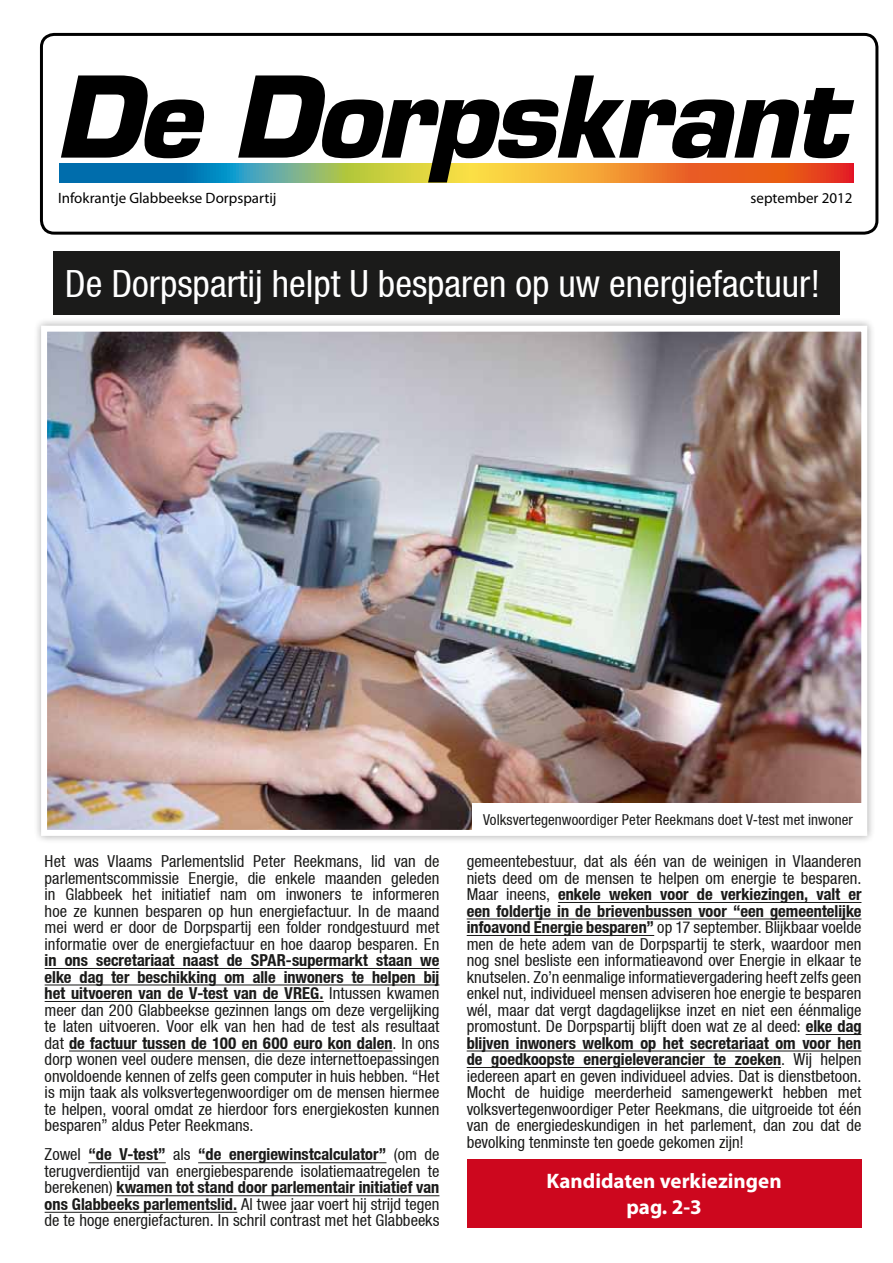
<style>
.page{position:relative;width:893px;height:1263px;background:#fff}
.page>*{position:absolute;margin:0;border:0;box-sizing:border-box;transform-origin:0 0}
.t1{font:italic 700 109.5px "Eurostile LT Std";letter-spacing:-.03em;color:#000}
.t2{font:37.5px "Heavenetica Cond 5 SH";color:#fff}
.t3{font:700 21px/25.2px "Myriad Pro";color:#fff;text-align:center}
.t4{font:16.5px/16.5px "Heavenetica Cond 5 SH";color:#1b1b1a;text-align:justify}
.t5{font:16.5px/16.5px "Heavenetica Cond 7 Bold SH";letter-spacing:.005em;color:#1b1b1a}
.t6{font:15px "Heavenetica Cond 5 SH";letter-spacing:.005em;color:#1b1b1a}
.t7{font:15px "Myriad Pro";color:#000}
.s1{font-family:"Heavenetica Cond 5 SH"}
.s2{font-family:"Heavenetica Cond 7 Bold SH"}
</style>
<div class="page">
<div style="left:40px;top:33px;width:838px;height:202px;border:3px solid #000;border-radius:13px"></div>
<svg style="left:60px;top:163px;width:793px;height:19px;background:#a5925a"></svg>
<div style="left:33px;top:317px;width:842px;height:527px;background:#000;opacity:.33"></div>
<img style="left:48px;top:333px;width:812px;height:496px">
<div style="left:41px;top:326px;width:826px;height:510px;border:6px solid #fff"></div>
<hr style="left:45px;top:968px;width:394px;height:1px;background:#1b1b1a">
<hr style="left:45px;top:985px;width:394px;height:1px;background:#1b1b1a">
<hr style="left:45px;top:1001px;width:279px;height:1px;background:#1b1b1a">
<hr style="left:69px;top:1051px;width:323px;height:1px;background:#1b1b1a">
<hr style="left:88px;top:1162px;width:78px;height:1px;background:#1b1b1a">
<hr style="left:198px;top:1162px;width:188px;height:1px;background:#1b1b1a">
<hr style="left:116px;top:1195px;width:323px;height:1px;background:#1b1b1a">
<hr style="left:45px;top:1212px;width:192px;height:1px;background:#1b1b1a">
<hr style="left:558px;top:902px;width:303px;height:1px;background:#1b1b1a">
<hr style="left:467px;top:919px;width:394px;height:1px;background:#1b1b1a">
<hr style="left:467px;top:935px;width:187px;height:1px;background:#1b1b1a">
<hr style="left:806px;top:1034px;width:55px;height:1px;background:#1b1b1a">
<hr style="left:467px;top:1051px;width:394px;height:1px;background:#1b1b1a">
<hr style="left:467px;top:1067px;width:314px;height:1px;background:#1b1b1a">
<div style="left:53px;top:252px;width:787px;height:63px;background:#1b1b1a"></div>
<div style="left:472px;top:804px;width:390px;height:28px;background:#fff"></div>
<div style="left:467px;top:1159px;width:394px;height:69px;background:#cd071e"></div>
<h1 class="t1" style="left:55px;top:50px;width:792px">De Dorpskrant</h1>
<p class="t7" style="left:58px;top:189px;width:220px">Infokrantje Glabbeekse Dorpspartij</p>
<p class="t7" style="left:751px;top:189px;width:103px">september 2012</p>
<h2 class="t2" style="left:65px;top:259px;width:757px">De Dorpspartij helpt U besparen op uw energiefactuur!</h2>
<p class="t4" style="left:45px;top:852px;width:396px">Het was Vlaams Parlementslid Peter Reekmans, lid van de parlementscommissie Energie, die enkele maanden geleden in Glabbeek het initiatief nam om inwoners te informeren hoe ze kunnen besparen op hun energiefactuur. In de maand mei werd er door de Dorpspartij een folder rondgestuurd met informatie over de energiefactuur en hoe daarop besparen. En</p>
<p class="t5" style="left:45px;top:951px;width:396px;text-align:justify">in ons secretariaat naast de SPAR-supermarkt staan we elke dag ter beschikking om alle inwoners te helpen bij het uitvoeren van de V-test van de VREG. <span class="s1">Intussen kwamen</span></p>
<p class="t4" style="left:45px;top:1001px;width:396px">meer dan 200 Glabbeekse gezinnen langs om deze vergelijking te laten uitvoeren. Voor elk van hen had de test als resultaat</p>
<p class="t5" style="left:45px;top:1034px;width:396px"><span class="s1">dat</span> de factuur tussen de 100 en 600 euro kon dalen<span class="s1">. In ons</span></p>
<p class="t4" style="left:45px;top:1050px;width:396px">dorp wonen veel oudere mensen, die deze internettoepassingen onvoldoende kennen of zelfs geen computer in huis hebben. “Het is mijn taak als volksvertegenwoordiger om de mensen hiermee te helpen, vooral omdat ze hierdoor fors energiekosten kunnen besparen” aldus Peter Reekmans.</p>
<p class="t5" style="left:45px;top:1145px;width:396px"><span class="s1">Zowel</span> “de V-test” <span class="s1">als</span> “de energiewinstcalculator” <span class="s1">(om de</span></p>
<p class="t4" style="left:45px;top:1162px;width:396px">terugverdientijd van energiebesparende isolatiemaatregelen te</p>
<p class="t5" style="left:45px;top:1178px;width:396px"><span class="s1">berekenen)</span> kwamen tot stand door parlementair initiatief van</p>
<p class="t4" style="left:45px;top:1195px;width:396px"><span class="s2">ons Glabbeeks parlementslid.</span> Al twee jaar voert hij strijd tegen de te hoge energiefacturen. In schril contrast met het Glabbeeks</p>
<p class="t6" style="left:483px;top:810px;width:371px">Volksvertegenwoordiger Peter Reekmans doet V-test met inwoner</p>
<p class="t4" style="left:467px;top:852px;width:396px">gemeentebestuur, dat als één van de weinigen in Vlaanderen niets deed om de mensen te helpen om energie te besparen.</p>
<p class="t5" style="left:467px;top:885px;width:396px"><span class="s1">Maar ineens,</span> enkele weken voor de verkiezingen, valt er een foldertje in de brievenbussen voor “een gemeentelijke</p>
<p class="t4" style="left:467px;top:918px;width:396px"><span class="s2">infoavond Energie besparen”</span> op 17 september. Blijkbaar voelde men de hete adem van de Dorpspartij te sterk, waardoor men nog snel besliste een informatieavond over Energie in elkaar te knutselen. Zo’n eenmalige informatievergadering heeft zelfs geen enkel nut, individueel mensen adviseren hoe energie te besparen wél, maar dat vergt dagdagelijkse inzet en niet een éénmalige promostunt. De Dorpspartij blijft doen wat ze al deed: <span class="s2">elke dag</span></p>
<p class="t5" style="left:467px;top:1034px;width:396px">blijven inwoners welkom op het secretariaat om voor hen de goedkoopste energieleverancier te zoeken<span class="s1">. Wij helpen</span></p>
<p class="t4" style="left:467px;top:1067px;width:396px">iedereen apart en geven individueel advies. Dat is dienstbetoon.<br>Mocht de huidige meerderheid samengewerkt hebben met volksvertegenwoordiger Peter Reekmans, die uitgroeide tot één van de energiedeskundigen in het parlement, dan zou dat de bevolking tenminste ten goede gekomen zijn!</p>
<p class="t3" style="left:546px;top:1168px;width:237px">Kandidaten verkiezingen pag. 2-3</p>
</div>
